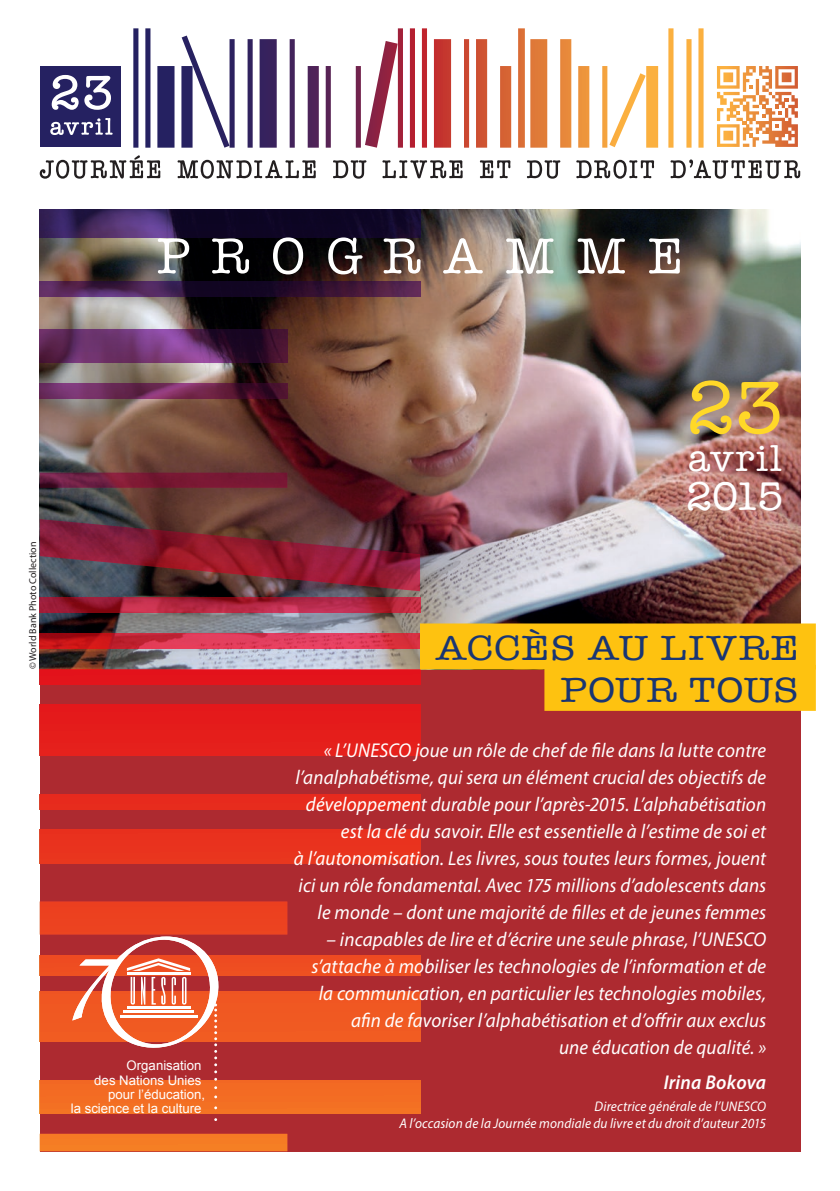
<style>
.page{position:relative;width:840px;height:1191px;background:#fff}
.page>*{position:absolute;margin:0;border:0;box-sizing:border-box;transform-origin:0 0}
.t1{font:75.6px "American Typewriter";color:#ffd828}
.t2{font:52px "American Typewriter";letter-spacing:.425em;color:#fff}
.t3{font:41px "American Typewriter";color:#fff}
.t4{font:38.4px "American Typewriter";letter-spacing:.05em;color:#fff}
.t5{font:36px/41.4px "American Typewriter";letter-spacing:.02em;color:#193573;text-align:right;scale:1.15 1}
.t6{font:italic 20px/27px "Myriad Pro";letter-spacing:.01em;color:#fff;text-align:right;scale:.95 1}
.t7{font:italic 600 20px "Myriad Pro";letter-spacing:.01em;color:#fff;scale:.95 1}
.t8{font:italic 14px/16.8px "Myriad Pro";letter-spacing:.01em;color:#fff;text-align:right;scale:.95 1}
.t9{font:13.2px/14.4px "Arial";color:#fff;text-align:right}
.t10{font:10px "Myriad Pro";color:#231f20}
</style>
<div class="page">
<div style="left:40px;top:669px;width:759px;height:482px;background:#ad2a30"></div>
<img style="left:40px;top:210px;width:759px;height:459px">
<svg style="left:40px;top:210px;width:380px;height:28px;background:#22143e"></svg>
<svg style="left:40px;top:282px;width:380px;height:15px;background:#3a1840"></svg>
<svg style="left:40px;top:330px;width:247px;height:33px;background:#5c295c"></svg>
<svg style="left:40px;top:472px;width:247px;height:16px;background:#731c38"></svg>
<img style="left:40px;top:519px;width:380px;height:72px">
<div style="left:40px;top:669px;width:380px;height:15px;background:#e3141b"></div>
<div style="left:40px;top:705px;width:380px;height:51px;background:#e51e1b"></div>
<div style="left:40px;top:794px;width:380px;height:15px;background:#e72a1d"></div>
<div style="left:40px;top:1133px;width:247px;height:18px;background:#f57c24"></div>
<svg style="left:40px;top:383px;width:247px;height:15px;background:#662550"></svg>
<svg style="left:40px;top:597px;width:380px;height:16px;background:#ab223b"></svg>
<svg style="left:40px;top:633px;width:380px;height:15px;background:#d42f45"></svg>
<div style="left:40px;top:830px;width:380px;height:33px;background:#e9331e"></div>
<div style="left:40px;top:955px;width:380px;height:20px;background:#ee4d21"></div>
<div style="left:40px;top:991px;width:380px;height:50px;background:#f05922"></div>
<div style="left:40px;top:1080px;width:380px;height:33px;background:#f36d23"></div>
<div style="left:420px;top:623px;width:395px;height:46px;background:#fec210"></div>
<div style="left:544px;top:665px;width:271px;height:46px;background:#fec210"></div>
<svg style="left:40px;top:901px;width:247px;height:179px"></svg>
<svg style="left:157px;top:66px;width:17px;height:82px"></svg>
<svg style="left:247px;top:39px;width:5px;height:109px"></svg>
<svg style="left:259px;top:39px;width:17px;height:109px;background:#3e2a63"></svg>
<svg style="left:289px;top:39px;width:5px;height:109px"></svg>
<svg style="left:307px;top:66px;width:11px;height:82px"></svg>
<svg style="left:421px;top:28px;width:6px;height:120px"></svg>
<svg style="left:433px;top:39px;width:18px;height:109px;background:#c73f39"></svg>
<svg style="left:464px;top:39px;width:5px;height:109px"></svg>
<svg style="left:578px;top:66px;width:11px;height:82px"></svg>
<svg style="left:698px;top:28px;width:5px;height:120px"></svg>
<svg style="left:133px;top:28px;width:5px;height:120px"></svg>
<svg style="left:145px;top:28px;width:5px;height:120px"></svg>
<svg style="left:181px;top:36px;width:53px;height:112px"></svg>
<svg style="left:325px;top:66px;width:5px;height:82px"></svg>
<svg style="left:355px;top:28px;width:48px;height:120px"></svg>
<svg style="left:409px;top:28px;width:6px;height:120px"></svg>
<svg style="left:476px;top:39px;width:11px;height:109px"></svg>
<svg style="left:500px;top:66px;width:11px;height:82px"></svg>
<svg style="left:518px;top:28px;width:6px;height:120px"></svg>
<svg style="left:530px;top:39px;width:17px;height:109px;background:#e07d3c"></svg>
<svg style="left:560px;top:39px;width:11px;height:109px"></svg>
<svg style="left:602px;top:66px;width:55px;height:82px"></svg>
<svg style="left:668px;top:28px;width:5px;height:120px"></svg>
<svg style="left:686px;top:39px;width:5px;height:109px"></svg>
<svg style="left:717px;top:66px;width:80px;height:81px"></svg>
<div style="left:40px;top:66px;width:81px;height:81px;background:#252161"></div>
<svg style="left:52px;top:75px;width:59px;height:35px"></svg>
<svg style="left:40px;top:155px;width:120px;height:24px"></svg>
<svg style="left:177px;top:160px;width:138px;height:19px"></svg>
<svg style="left:333px;top:160px;width:33px;height:19px"></svg>
<svg style="left:382px;top:160px;width:80px;height:18px"></svg>
<svg style="left:479px;top:160px;width:31px;height:18px"></svg>
<svg style="left:526px;top:160px;width:34px;height:19px"></svg>
<svg style="left:576px;top:160px;width:77px;height:19px"></svg>
<svg style="left:670px;top:159px;width:129px;height:20px"></svg>
<svg style="left:50px;top:118px;width:62px;height:17px"></svg>
<h2 class="t2" style="left:157px;top:216px;width:527px">PROGRAMME</h2>
<p class="t10" style="left:26px;top:669px;width:129px;rotate:-90deg">© World Bank Photo Collection</p>
<p class="t9" style="left:71px;top:1058px;width:136px">Organisation<br>des Nations Unies pour l’éducation,<br>la science et la culture</p>
<h1 class="t1" style="left:686px;top:349px;width:98px">23</h1>
<h3 class="t4" style="left:687px;top:429px;width:95px">avril</h3>
<h3 class="t3" style="left:685px;top:464px;width:98px">2015</h3>
<h3 class="t5" style="left:436px;top:626px;width:317px">ACCÈS AU LIVRE<br>POUR TOUS</h3>
<p class="t6" style="left:294px;top:736px;width:498px">« L’UNESCO joue un rôle de chef de file dans la lutte contre l’analphabétisme, qui sera un élément crucial des objectifs de développement durable pour l’après-2015. L’alphabétisation est la clé du savoir. Elle est essentielle à l’estime de soi et<br>à l’autonomisation. Les livres, sous toutes leurs formes, jouent ici un rôle fondamental. Avec 175 millions d’adolescents dans le monde – dont une majorité de filles et de jeunes femmes</p>
<p class="t6" style="left:311px;top:925px;width:480px">– incapables de lire et d’écrire une seule phrase, l’UNESCO s’attache à mobiliser les technologies de l’information et de la communication, en particulier les technologies mobiles, afin de favoriser l’alphabétisation et d’offrir aux exclus<br>une éducation de qualité. »</p>
<p class="t7" style="left:663px;top:1069px;width:109px">Irina Bokova</p>
<p class="t8" style="left:399px;top:1098px;width:387px">Directrice générale de l’UNESCO<br>A l’occasion de la Journée mondiale du livre et du droit d’auteur 2015</p>
</div>
